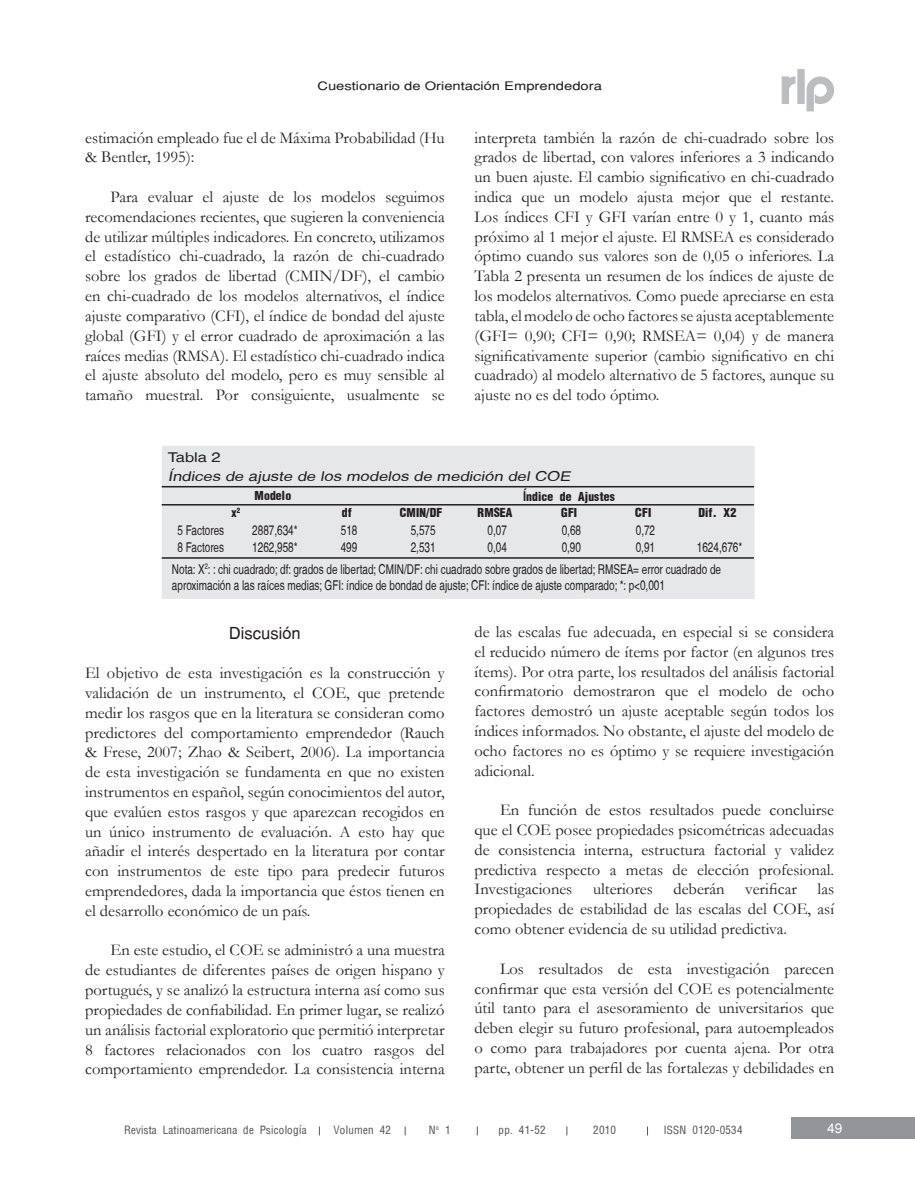
<style>
.page{position:relative;width:915px;height:1191px;background:#fff}
.page>*{position:absolute;margin:0;border:0;box-sizing:border-box;transform-origin:0 0}
.t1{font:16.5px/19.8px "Garamond";color:#231f20;text-align:justify}
.t2{font:16.5px "Helvetica";color:#231f20}
.t3{font:condensed 13.5px/22px "Helvetica";color:#231f20;scale:.9 1}
.t4{font:13.5px "Helvetica Condensed Black Se";color:#231f20}
.t5{font:italic condensed 13.5px "Helvetica";color:#231f20;scale:1.5 1}
.t6{font:condensed 13.5px "Helvetica";color:#231f20;scale:1.5 1}
.t7{font:13.5px "Helvetica";color:#fff}
.t8{font:100 condensed 12.75px "Helvetica";color:#57585a}
.t9{font:11.7px "Helvetica";color:#231f20;scale:1.25 1}
.s1{font-family:"Helvetica";font-weight:700;font-stretch:condensed}
.s2{font-weight:400}
</style>
<div class="page">
<div style="left:790px;top:1117px;width:124px;height:21px;background:#939598"></div>
<svg style="left:781px;top:69px;width:52px;height:42px"></svg>
<div style="left:162px;top:446px;width:592px;height:153px;background:#e6e7e9"></div>
<hr style="left:162px;top:486px;width:591px;height:1px;background:#231f20">
<hr style="left:162px;top:504px;width:591px;height:1px;background:#231f20">
<hr style="left:162px;top:557px;width:591px;height:2px;background:#231f20">
<p class="t9" style="left:317px;top:78px;width:229px">Cuestionario de Orientación Emprendedora</p>
<p class="t1" style="left:85px;top:127px;width:361px">estimación empleado fue el de Máxima Probabilidad (Hu &amp; Bentler, 1995):</p>
<p class="t1" style="left:85px;top:186px;width:361px;text-indent:26px">Para evaluar el ajuste de los modelos seguimos recomendaciones recientes, que sugieren la conveniencia de utilizar múltiples indicadores. En concreto, utilizamos el estadístico chi-cuadrado, la razón de chi-cuadrado sobre los grados de libertad (CMIN/DF), el cambio en chi-cuadrado de los modelos alternativos, el índice ajuste comparativo (CFI), el índice de bondad del ajuste global (GFI) y el error cuadrado de aproximación a las raíces medias (RMSA). El estadístico chi-cuadrado indica el ajuste absoluto del modelo, pero es muy sensible al tamaño muestral. Por consiguiente, usualmente se</p>
<p class="t1" style="left:474px;top:127px;width:361px">interpreta también la razón de chi-cuadrado sobre los grados de libertad, con valores inferiores a 3 indicando un buen ajuste. El cambio significativo en chi-cuadrado indica que un modelo ajusta mejor que el restante.<br>Los índices CFI y GFI varían entre 0 y 1, cuanto más próximo al 1 mejor el ajuste. El RMSEA es considerado óptimo cuando sus valores son de 0,05 o inferiores. La Tabla 2 presenta un resumen de los índices de ajuste de los modelos alternativos. Como puede apreciarse en esta tabla, el modelo de ocho factores se ajusta aceptablemente (GFI= 0,90; CFI= 0,90; RMSEA= 0,04) y de manera significativamente superior (cambio significativo en chi cuadrado) al modelo alternativo de 5 factores, aunque su ajuste no es del todo óptimo.</p>
<p class="t6" style="left:168px;top:449px;width:37px">Tabla 2</p>
<p class="t5" style="left:168px;top:468px;width:272px">Índices de ajuste de los modelos de medición del COE</p>
<p class="t4" style="left:254px;top:490px;width:38px">Modelo</p>
<p class="t4" style="left:523px;top:491px;width:94px"><span class="s1">Í</span>ndice de Ajustes</p>
<p class="t4" style="left:231px;top:507px;width:10px">x<sup>2</sup></p>
<p class="t4" style="left:342px;top:507px;width:12px">df</p>
<p class="t4" style="left:399px;top:507px;width:44px">CMIN/DF</p>
<p class="t4" style="left:477px;top:507px;width:37px">RMSEA</p>
<p class="t4" style="left:561px;top:507px;width:18px">GFI</p>
<p class="t4" style="left:635px;top:507px;width:18px">CFI</p>
<p class="t4" style="left:698px;top:507px;width:40px">Dif. X2</p>
<p class="t3" style="left:177px;top:519px;width:53px">5 Factores</p>
<p class="t3" style="left:252px;top:519px;width:52px">2887,634*</p>
<p class="t3" style="left:340px;top:519px;width:20px">518</p>
<p class="t3" style="left:410px;top:519px;width:29px">5,575</p>
<p class="t3" style="left:487px;top:519px;width:23px">0,07</p>
<p class="t3" style="left:561px;top:519px;width:23px">0,68</p>
<p class="t3" style="left:635px;top:519px;width:23px">0,72</p>
<p class="t3" style="left:177px;top:536px;width:53px">8 Factores</p>
<p class="t3" style="left:252px;top:536px;width:52px">1262,958*</p>
<p class="t3" style="left:340px;top:536px;width:20px">499</p>
<p class="t3" style="left:410px;top:536px;width:29px">2,531</p>
<p class="t3" style="left:487px;top:536px;width:23px">0,04</p>
<p class="t3" style="left:561px;top:536px;width:23px">0,90</p>
<p class="t3" style="left:635px;top:536px;width:23px">0,91</p>
<p class="t3" style="left:172px;top:536px;width:635px;text-indent:524px">1624,676*<br>Nota: X<sup>2</sup>: : chi cuadrado; df: grados de libertad; CMIN/DF: chi cuadrado sobre grados de libertad; RMSEA= error cuadrado de</p>
<p class="t3" style="left:172px;top:574px;width:549px">aproximación a las raíces medias; GFI: índice de bondad de ajuste; CFI: índice de ajuste comparado; *: p&lt;0,001</p>
<p class="t2" style="left:229px;top:622px;width:73px">Discusión</p>
<p class="t1" style="left:85px;top:662px;width:361px">El objetivo de esta investigación es la construcción y validación de un instrumento, el COE, que pretende medir los rasgos que en la literatura se consideran como predictores del comportamiento emprendedor (Rauch &amp; Frese, 2007; Zhao &amp; Seibert, 2006). La importancia de esta investigación se fundamenta en que no existen instrumentos en español, según conocimientos del autor, que evalúen estos rasgos y que aparezcan recogidos en un único instrumento de evaluación. A esto hay que añadir el interés despertado en la literatura por contar con instrumentos de este tipo para predecir futuros emprendedores, dada la importancia que éstos tienen en el desarrollo económico de un país.</p>
<p class="t1" style="left:85px;top:940px;width:361px;text-indent:26px">En este estudio, el COE se administró a una muestra de estudiantes de diferentes países de origen hispano y portugués, y se analizó la estructura interna así como sus propiedades de confiabilidad. En primer lugar, se realizó un análisis factorial exploratorio que permitió interpretar 8 factores relacionados con los cuatro rasgos del comportamiento emprendedor. La consistencia interna</p>
<p class="t1" style="left:474px;top:621px;width:361px">de las escalas fue adecuada, en especial si se considera el reducido número de ítems por factor (en algunos tres ítems). Por otra parte, los resultados del análisis factorial confirmatorio demostraron que el modelo de ocho factores demostró un ajuste aceptable según todos los índices informados. No obstante, el ajuste del modelo de ocho factores no es óptimo y se requiere investigación adicional.</p>
<p class="t1" style="left:474px;top:799px;width:361px;text-indent:26px">En función de estos resultados puede concluirse que el COE posee propiedades psicométricas adecuadas de consistencia interna, estructura factorial y validez predictiva respecto a metas de elección profesional.<br>Investigaciones</p>
<p class="t1" style="left:593px;top:879px;width:61px">ulteriores</p>
<p class="t1" style="left:673px;top:879px;width:53px">deberán</p>
<p class="t1" style="left:745px;top:879px;width:53px">verificar</p>
<p class="t1" style="left:474px;top:879px;width:361px;text-indent:343px">las propiedades de estabilidad de las escalas del COE, así como obtener evidencia de su utilidad predictiva.</p>
<p class="t1" style="left:474px;top:958px;width:361px;text-indent:26px">Los resultados de esta investigación parecen confirmar que esta versión del COE es potencialmente útil tanto para el asesoramiento de universitarios que deben elegir su futuro profesional, para autoempleados o como para trabajadores por cuenta ajena. Por otra parte, obtener un perfil de las fortalezas y debilidades en</p>
<p class="t8" style="left:124px;top:1125px;width:184px">Revista Latinoamericana de Psicolog<span class="s2">í</span>a</p>
<p class="t8" style="left:333px;top:1124px;width:59px">Volumen 42</p>
<p class="t8" style="left:428px;top:1124px;width:24px">N<sup>o</sup> 1</p>
<p class="t8" style="left:498px;top:1124px;width:49px">pp. 41-52</p>
<p class="t8" style="left:593px;top:1124px;width:25px">2010</p>
<p class="t8" style="left:663px;top:1124px;width:81px">ISSN 0120-0534</p>
<p class="t7" style="left:826px;top:1120px;width:17px">49</p>
</div>
